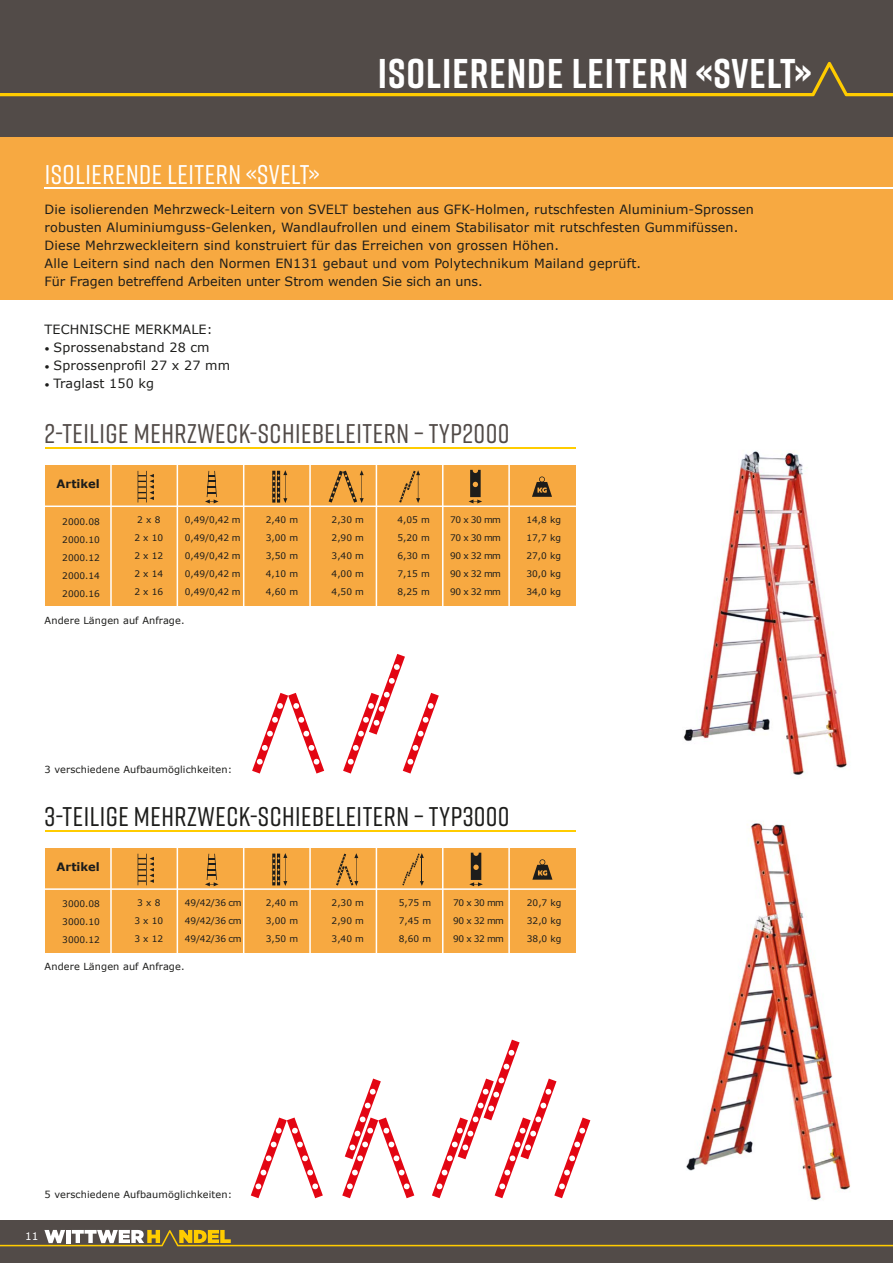
<style>
.page{position:relative;width:893px;height:1263px;background:#fff}
.page>*{position:absolute;margin:0;border:0;box-sizing:border-box;transform-origin:0 0}
.t1{font:700 41.55px "Rift";letter-spacing:.025em;color:#fff}
.t2{font:500 27px "Rift";letter-spacing:.02em;color:#524b48}
.t3{font:500 27px "Rift";letter-spacing:.02em;color:#1d1d1b}
.t4{font:500 27px "Rift";letter-spacing:.02em;color:#fff}
.t5{font:12.75px/18px "Verdana";letter-spacing:.01em;color:#1d1d1b}
.t6{font:700 11.55px "Verdana";color:#1d1d1b}
.t7{font:10.5px "Verdana";color:#fff}
.t8{font:9.75px "Verdana";letter-spacing:.01em;color:#1d1d1b}
.t9{font:9px/18px "Verdana";color:#1d1d1b;text-align:justify}
.s1{font-size:9.75px}
</style>
<div class="page">
<div style="left:0;top:129px;width:893px;height:170px;background:#f7a941"></div>
<div style="left:0;top:0;width:893px;height:136px;background:#524b48"></div>
<svg style="left:0;top:62px;width:893px;height:34px"></svg>
<div style="left:0;top:1220px;width:893px;height:43px;background:#524b48"></div>
<svg style="left:0;top:1230px;width:893px;height:16px"></svg>
<div style="left:45px;top:465px;width:530px;height:141px;background:#f7a941"></div>
<hr style="left:110px;top:463px;width:2px;height:145px;background:#fff">
<hr style="left:177px;top:463px;width:1px;height:145px;background:#fff">
<hr style="left:243px;top:463px;width:1px;height:145px;background:#fff">
<hr style="left:309px;top:463px;width:2px;height:145px;background:#fff">
<hr style="left:376px;top:463px;width:1px;height:145px;background:#fff">
<hr style="left:442px;top:463px;width:1px;height:145px;background:#fff">
<hr style="left:508px;top:463px;width:2px;height:145px;background:#fff">
<hr style="left:45px;top:505px;width:599px;height:2px;background:#fff">
<svg style="left:138px;top:471px;width:16px;height:31px"></svg>
<svg style="left:205px;top:471px;width:14px;height:32px"></svg>
<hr style="left:272px;top:471px;width:3px;height:32px;background:#1d1d1b">
<svg style="left:273px;top:470px;width:14px;height:33px"></svg>
<svg style="left:329px;top:470px;width:35px;height:33px"></svg>
<svg style="left:399px;top:470px;width:21px;height:33px"></svg>
<svg style="left:469px;top:470px;width:13px;height:33px"></svg>
<svg style="left:532px;top:476px;width:20px;height:21px"></svg>
<img style="left:683px;top:451px;width:164px;height:324px">
<hr style="left:45px;top:447px;width:531px;height:2px;background:#fc0">
<div style="left:45px;top:848px;width:530px;height:105px;background:#f7a941"></div>
<img style="left:686px;top:822px;width:165px;height:379px">
<hr style="left:45px;top:830px;width:531px;height:1px;background:#fc0">
<hr style="left:110px;top:846px;width:2px;height:111px;background:#fff">
<hr style="left:177px;top:846px;width:1px;height:111px;background:#fff">
<hr style="left:243px;top:846px;width:1px;height:111px;background:#fff">
<hr style="left:309px;top:846px;width:2px;height:111px;background:#fff">
<hr style="left:376px;top:846px;width:1px;height:111px;background:#fff">
<hr style="left:442px;top:846px;width:1px;height:111px;background:#fff">
<hr style="left:508px;top:846px;width:2px;height:111px;background:#fff">
<hr style="left:45px;top:888px;width:534px;height:2px;background:#fff">
<svg style="left:138px;top:854px;width:16px;height:31px"></svg>
<svg style="left:205px;top:854px;width:14px;height:32px"></svg>
<hr style="left:272px;top:853px;width:3px;height:32px;background:#1d1d1b">
<svg style="left:273px;top:853px;width:14px;height:33px"></svg>
<svg style="left:336px;top:853px;width:22px;height:33px"></svg>
<svg style="left:402px;top:853px;width:22px;height:33px"></svg>
<svg style="left:469px;top:853px;width:14px;height:33px"></svg>
<svg style="left:532px;top:859px;width:20px;height:21px"></svg>
<svg style="left:252px;top:693px;width:72px;height:80px"></svg>
<svg style="left:343px;top:654px;width:96px;height:119px"></svg>
<svg style="left:251px;top:1117px;width:72px;height:81px"></svg>
<svg style="left:342px;top:1078px;width:72px;height:120px"></svg>
<svg style="left:432px;top:1039px;width:158px;height:159px"></svg>
<hr style="left:45px;top:188px;width:848px;height:1px;background:#fff">
<h2 class="t4" style="left:45px;top:155px;width:276px">ISOLIERENDE LEITERN «SVELT»</h2>
<h1 class="t1" style="left:378px;top:44px;width:435px">ISOLIERENDE LEITERN «SVELT»</h1>
<p class="t5" style="left:45px;top:200px;width:711px">Die isolierenden Mehrzweck-Leitern von SVELT bestehen aus GFK-Holmen, rutschfesten Aluminium-Sprossen robusten Aluminiumguss-Gelenken, Wandlaufrollen und einem Stabilisator mit rutschfesten Gummifüssen.<br>Diese Mehrzweckleitern sind konstruiert für das Erreichen von grossen Höhen.<br>Alle Leitern sind nach den Normen EN131 gebaut und vom Polytechnikum Mailand geprüft.<br>Für Fragen betreffend Arbeiten unter Strom wenden Sie sich an uns.</p>
<p class="t5" style="left:45px;top:320px;width:169px">TECHNISCHE MERKMALE:</p>
<p class="t5" style="left:45px;top:338px;width:166px"><span class="s1">•</span> Sprossenabstand 28 cm</p>
<p class="t5" style="left:45px;top:356px;width:187px"><span class="s1">•</span> Sprossenprofil 27 x 27 mm</p>
<p class="t5" style="left:45px;top:374px;width:111px"><span class="s1">•</span> Traglast 150 kg</p>
<h2 class="t2" style="left:45px;top:414px;width:466px">2-TEILIGE MEHRZWECK-SCHIEBELEITERN – TYP2000</h2>
<p class="t6" style="left:57px;top:477px;width:45px">Artikel</p>
<p class="t9" style="left:62px;top:512px;width:39px">2000.08<br>2000.10<br>2000.12<br>2000.14<br>2000.16</p>
<p class="t9" style="left:134px;top:511px;width:30px;text-align:center">2 x 8<br>2 x 10<br>2 x 12<br>2 x 14<br>2 x 16</p>
<p class="t9" style="left:266px;top:511px;width:34px">2,40 m 3,00 m 3,50 m 4,10 m 4,60 m</p>
<p class="t9" style="left:185px;top:511px;width:57px">0,49/0,42 m 0,49/0,42 m 0,49/0,42 m 0,49/0,42 m 0,49/0,42 m</p>
<p class="t9" style="left:332px;top:511px;width:34px">2,30 m 2,90 m 3,40 m 4,00 m 4,50 m</p>
<p class="t9" style="left:398px;top:511px;width:34px">4,05 m 5,20 m 6,30 m 7,15 m 8,25 m</p>
<p class="t9" style="left:450px;top:511px;width:52px">70 x 30 mm 70 x 30 mm 90 x 32 mm 90 x 32 mm 90 x 32 mm</p>
<p class="t9" style="left:526px;top:511px;width:36px">14,8 kg 17,7 kg 27,0 kg 30,0 kg 34,0 kg</p>
<p class="t8" style="left:45px;top:614px;width:141px">Andere Längen auf Anfrage.</p>
<p class="t8" style="left:45px;top:763px;width:189px">3 verschiedene Aufbaumöglichkeiten:</p>
<h2 class="t3" style="left:45px;top:797px;width:467px">3-TEILIGE MEHRZWECK-SCHIEBELEITERN – TYP3000</h2>
<p class="t6" style="left:57px;top:860px;width:45px">Artikel</p>
<p class="t9" style="left:62px;top:895px;width:39px">3000.08<br>3000.10<br>3000.12</p>
<p class="t9" style="left:134px;top:894px;width:30px;text-align:center">3 x 8<br>3 x 10<br>3 x 12</p>
<p class="t9" style="left:266px;top:894px;width:34px">2,40 m 3,00 m 3,50 m</p>
<p class="t9" style="left:332px;top:894px;width:34px">2,30 m 2,90 m 3,40 m</p>
<p class="t9" style="left:399px;top:894px;width:34px">5,75 m 7,45 m 8,60 m</p>
<p class="t9" style="left:185px;top:894px;width:58px">49/42/36 cm 49/42/36 cm 49/42/36 cm</p>
<p class="t9" style="left:453px;top:894px;width:52px">70 x 30 mm 90 x 32 mm 90 x 32 mm</p>
<p class="t9" style="left:527px;top:894px;width:36px">20,7 kg 32,0 kg 38,0 kg</p>
<p class="t8" style="left:45px;top:961px;width:141px">Andere Längen auf Anfrage.</p>
<p class="t8" style="left:45px;top:1188px;width:189px">5 verschiedene Aufbaumöglichkeiten:</p>
<p class="t7" style="left:25px;top:1229px;width:15px">11</p>
</div>
